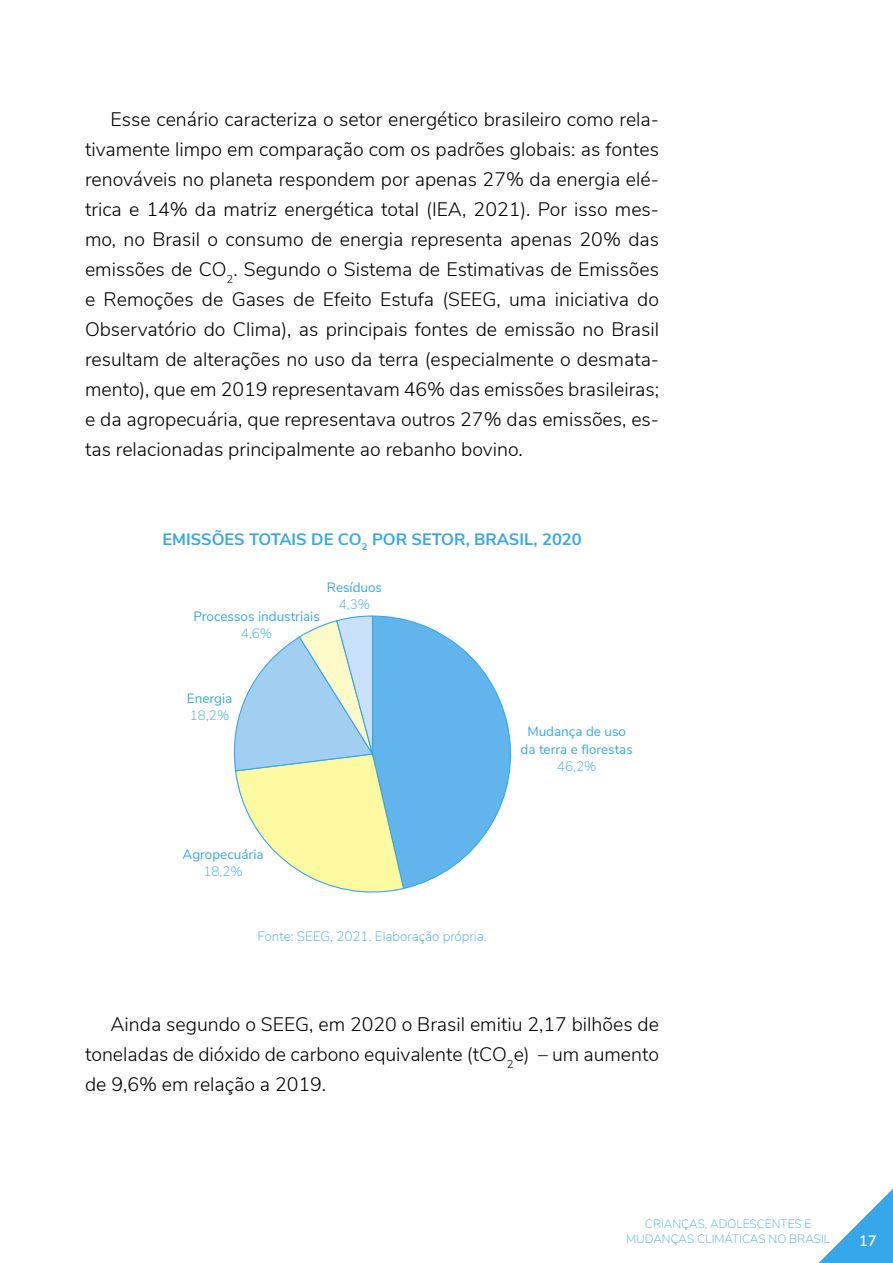
<style>
.page{position:relative;width:893px;height:1263px;background:#fff}
.page>*{position:absolute;margin:0;border:0;box-sizing:border-box;transform-origin:0 0}
.t1{font:300 19.5px/30px "Nunito Sans";color:#000;text-align:justify}
.t2{font:700 16.5px "Nunito Sans";color:#36a7e9}
.t3{font:600 15px "Nunito Sans";color:#fff}
.t4{font:13.5px/17.2px "Nunito Sans";color:#36a7e9;text-align:center}
.t5{font:200 13.5px "Nunito Sans";color:#36a7e9}
.t6{font:200 12px/14.4px "Nunito Sans";color:#36a7e9;text-align:center}
</style>
<div class="page">
<svg style="left:818px;top:1188px;width:75px;height:75px"></svg>
<svg style="left:233px;top:615px;width:279px;height:278px"></svg>
<p class="t1" style="left:85px;top:103px;width:576px;text-indent:26px">Esse cenário caracteriza o setor energético brasileiro como rela&shy;tivamente limpo em comparação com os padrões globais: as fontes renováveis no planeta respondem por apenas 27% da energia elé&shy;trica e 14% da matriz energética total (IEA, 2021). Por isso mes&shy;mo, no Brasil o consumo de energia representa apenas 20% das emissões de CO<sub>2</sub>. Segundo o Sistema de Estimativas de Emissões e Remoções de Gases de Efeito Estufa (SEEG, uma iniciativa do Observatório do Clima), as principais fontes de emissão no Brasil resultam de alterações no uso da terra (especialmente o desmata&shy;mento), que em 2019 representavam 46% das emissões brasileiras; e da agropecuária, que representava outros 27% das emissões, es&shy;tas relacionadas principalmente ao rebanho bovino.</p>
<p class="t2" style="left:162px;top:527px;width:421px">EMISSÕES TOTAIS DE CO<sub>2</sub> POR SETOR, BRASIL, 2020</p>
<p class="t4" style="left:327px;top:578px;width:57px">Resíduos</p>
<p class="t5" style="left:339px;top:595px;width:33px">4,3%</p>
<p class="t4" style="left:193px;top:607px;width:128px">Processos industriais</p>
<p class="t5" style="left:241px;top:623px;width:33px">4,6%</p>
<p class="t4" style="left:187px;top:689px;width:47px">Energia</p>
<p class="t5" style="left:190px;top:706px;width:41px">18,2%</p>
<p class="t4" style="left:183px;top:845px;width:83px">Agropecuária</p>
<p class="t5" style="left:203px;top:861px;width:41px">18,2%</p>
<p class="t5" style="left:257px;top:927px;width:231px">Fonte: SEEG, 2021. Elaboração própria.</p>
<p class="t4" style="left:521px;top:722px;width:114px">Mudança de uso da terra e florestas</p>
<p class="t5" style="left:557px;top:756px;width:41px">46,2%</p>
<p class="t1" style="left:85px;top:1008px;width:576px;text-indent:26px">Ainda segundo o SEEG, em 2020 o Brasil emitiu 2,17 bilhões de toneladas de dióxido de carbono equivalente (tCO<sub>2</sub>e) – um aumento de 9,6% em relação a 2019.</p>
<p class="t6" style="left:626px;top:1216px;width:205px">CRIANÇAS, ADOLESCENTES E<br>MUDANÇAS CLIMÁTICAS NO BRASIL</p>
<p class="t3" style="left:859px;top:1230px;width:19px">17</p>
</div>
